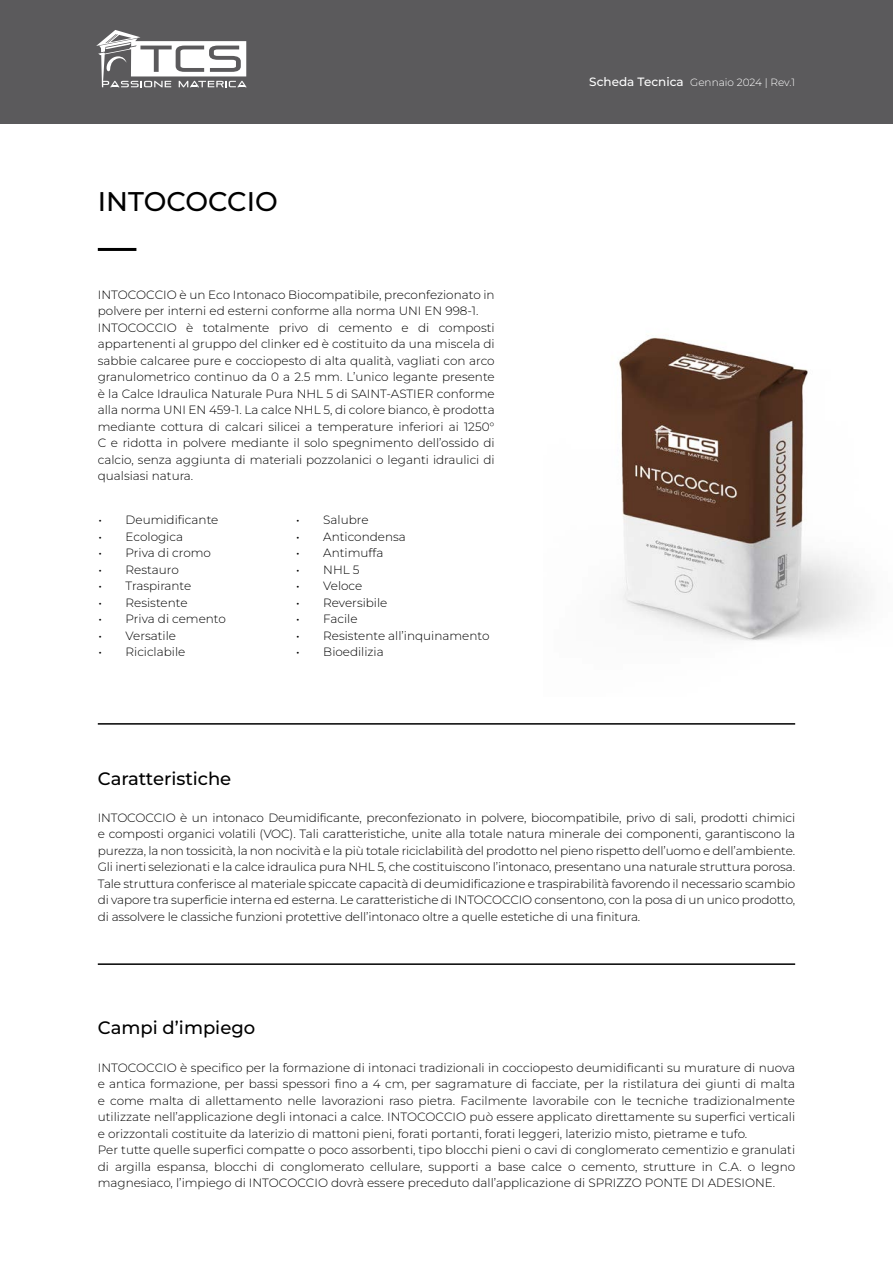
<style>
.page{position:relative;width:893px;height:1263px;background:#fff}
.page>*{position:absolute;margin:0;border:0;box-sizing:border-box;transform-origin:0 0}
.t1{font:100 27px "Montserrat";color:#000}
.t2{font:100 18px "Montserrat";color:#000}
.t3{font:300 12px/16.5px "Montserrat";color:#000}
.t4{font:300 10.5px "Montserrat";color:#fff}
.s1{font-weight:100}
.s2{font-weight:100;font-size:12px}
</style>
<div class="page">
<div style="left:0;top:0;width:893px;height:123px;background:#5b5a5c"></div>
<hr style="left:98px;top:248px;width:38px;height:3px;background:#000">
<hr style="left:98px;top:723px;width:697px;height:2px;background:#000">
<hr style="left:98px;top:963px;width:697px;height:2px;background:#000">
<svg style="left:96px;top:30px;width:151px;height:57px"></svg>
<img style="left:619px;top:337px;width:248px;height:304px">
<h1 class="t1" style="left:98px;top:184px;width:182px">INTOCOCCIO</h1>
<p class="t3" style="left:98px;top:286px;width:398px">INTOCOCCIO è un Eco Intonaco Biocompatibile, preconfezionato in polvere per interni ed esterni conforme alla norma UNI EN 998-1.<br>INTOCOCCIO è totalmente privo di cemento e di composti appartenenti al gruppo del clinker ed è costituito da una miscela di sabbie calcaree pure e cocciopesto di alta qualità, vagliati con arco granulometrico continuo da 0 a 2.5 mm. L’unico legante presente è la Calce Idraulica Naturale Pura NHL 5 di SAINT-ASTIER conforme alla norma UNI EN 459-1. La calce NHL 5, di colore bianco, è prodotta mediante cottura di calcari silicei a temperature inferiori ai 1250° C e ridotta in polvere mediante il solo spegnimento dell’ossido di calcio, senza aggiunta di materiali pozzolanici o leganti idraulici di qualsiasi natura.</p>
<p class="t3" style="left:99px;top:511px;width:121px"><span class="s1">•</span> Deumidificante</p>
<p class="t3" style="left:99px;top:528px;width:86px"><span class="s1">•</span> Ecologica</p>
<p class="t3" style="left:99px;top:544px;width:114px"><span class="s1">•</span> Priva di cromo</p>
<p class="t3" style="left:99px;top:561px;width:82px"><span class="s1">•</span> Restauro</p>
<p class="t3" style="left:99px;top:577px;width:94px"><span class="s1">•</span> Traspirante</p>
<p class="t3" style="left:99px;top:594px;width:90px"><span class="s1">•</span> Resistente</p>
<p class="t3" style="left:99px;top:610px;width:129px"><span class="s1">•</span> Priva di cemento</p>
<p class="t3" style="left:99px;top:627px;width:79px"><span class="s1">•</span> Versatile</p>
<p class="t3" style="left:99px;top:643px;width:88px"><span class="s1">•</span> Riciclabile</p>
<h2 class="t2" style="left:98px;top:766px;width:135px">Caratteristiche</h2>
<p class="t3" style="left:296px;top:511px;width:74px"><span class="s1">•</span> Salubre</p>
<p class="t3" style="left:296px;top:528px;width:111px"><span class="s1">•</span> Anticondensa</p>
<p class="t3" style="left:296px;top:544px;width:89px"><span class="s1">•</span> Antimuffa</p>
<p class="t3" style="left:296px;top:561px;width:65px"><span class="s1">•</span> NHL 5</p>
<p class="t3" style="left:296px;top:577px;width:68px"><span class="s1">•</span> Veloce</p>
<p class="t3" style="left:296px;top:594px;width:93px"><span class="s1">•</span> Reversibile</p>
<p class="t3" style="left:296px;top:610px;width:63px"><span class="s1">•</span> Facile</p>
<p class="t3" style="left:296px;top:627px;width:195px"><span class="s1">•</span> Resistente all’inquinamento</p>
<p class="t3" style="left:296px;top:643px;width:89px"><span class="s1">•</span> Bioedilizia</p>
<p class="t4" style="left:589px;top:75px;width:207px"><span class="s2">Scheda Tecnica</span> Gennaio 2024 | Rev.1</p>
<p class="t3" style="left:98px;top:809px;width:699px;text-align:justify">INTOCOCCIO è un intonaco Deumidificante, preconfezionato in polvere, biocompatibile, privo di sali, prodotti chimici e composti organici volatili (VOC). Tali caratteristiche, unite alla totale natura minerale dei componenti, garantiscono la purezza, la non tossicità, la non nocività e la più totale riciclabilità del prodotto nel pieno rispetto dell’uomo e dell’ambiente.<br>Gli inerti selezionati e la calce idraulica pura NHL 5, che costituiscono l’intonaco, presentano una naturale struttura porosa.<br>Tale struttura conferisce al materiale spiccate capacità di deumidificazione e traspirabilità favorendo il necessario scambio di vapore tra superficie interna ed esterna. Le caratteristiche di INTOCOCCIO consentono, con la posa di un unico prodotto, di assolvere le classiche funzioni protettive dell’intonaco oltre a quelle estetiche di una finitura.</p>
<h2 class="t2" style="left:98px;top:1016px;width:159px">Campi d’impiego</h2>
<p class="t3" style="left:98px;top:1059px;width:699px">INTOCOCCIO è specifico per la formazione di intonaci tradizionali in cocciopesto deumidificanti su murature di nuova e antica formazione, per bassi spessori fino a 4 cm, per sagramature di facciate, per la ristilatura dei giunti di malta e come malta di allettamento nelle lavorazioni raso pietra. Facilmente lavorabile con le tecniche tradizionalmente utilizzate nell’applicazione degli intonaci a calce. INTOCOCCIO può essere applicato direttamente su superfici verticali e orizzontali costituite da laterizio di mattoni pieni, forati portanti, forati leggeri, laterizio misto, pietrame e tufo.<br>Per tutte quelle superfici compatte o poco assorbenti, tipo blocchi pieni o cavi di conglomerato cementizio e granulati di argilla espansa, blocchi di conglomerato cellulare, supporti a base calce o cemento, strutture in C.A. o legno magnesiaco, l’impiego di INTOCOCCIO dovrà essere preceduto dall’applicazione di SPRIZZO PONTE DI ADESIONE.</p>
</div>
